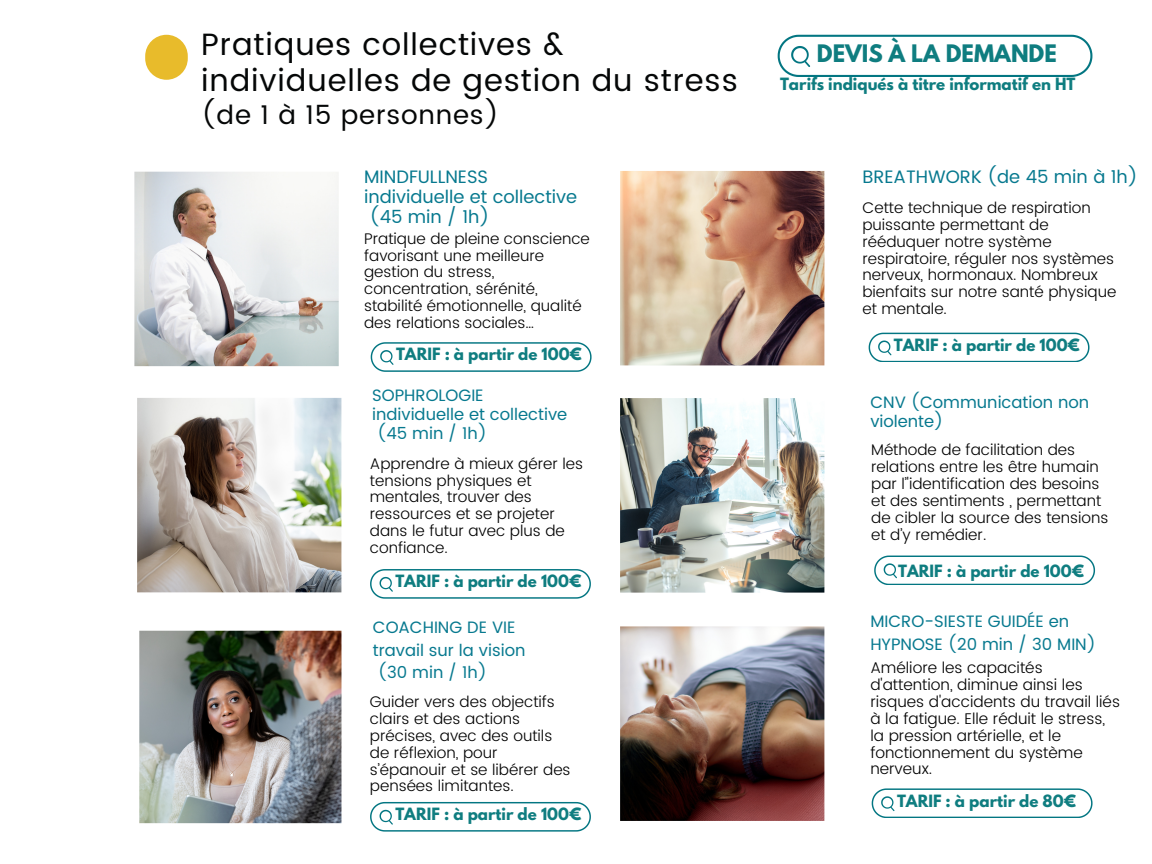
<style>
.page{position:relative;width:1152px;height:864px;background:#fff}
.page>*{position:absolute;margin:0;border:0;box-sizing:border-box;transform-origin:0 0}
.t1{font:30.75px/36px "Poppins";letter-spacing:.03em;color:#050707}
.t2{font:26.25px "Poppins";letter-spacing:.03em;color:#050707}
.t3{font:700 21.3px "League Spartan";color:#0f7d80}
.t4{font:18px "Poppins";color:#07798f}
.t5{font:16.5px/22.5px "Poppins";color:#07798f}
.t6{font:300 15.45px/16.8px "Poppins";color:#000}
.t7{font:700 15px "League Spartan";color:#0f7d80}
</style>
<div class="page">
<img style="left:137px;top:398px;width:205px;height:195px">
<svg style="left:134px;top:171px;width:205px;height:196px"></svg>
<img style="left:620px;top:626px;width:205px;height:195px">
<img style="left:620px;top:398px;width:205px;height:195px">
<svg style="left:620px;top:170px;width:205px;height:196px;background:#bf9e86"></svg>
<div style="left:145px;top:35px;width:43px;height:45px;background:#e8bb2b;border-radius:21px"></div>
<img style="left:139px;top:630px;width:203px;height:194px">
<svg style="left:869px;top:333px;width:221px;height:29px"></svg>
<svg style="left:874px;top:556px;width:221px;height:29px"></svg>
<svg style="left:778px;top:35px;width:314px;height:42px"></svg>
<svg style="left:371px;top:342px;width:221px;height:29px"></svg>
<svg style="left:370px;top:569px;width:221px;height:29px"></svg>
<svg style="left:370px;top:802px;width:221px;height:29px"></svg>
<svg style="left:872px;top:788px;width:221px;height:30px"></svg>
<p class="t1" style="left:201px;top:26px;width:538px">Pratiques collectives &amp; individuelles de gestion du stress</p>
<p class="t2" style="left:201px;top:99px;width:300px">(de 1 à 15 personnes)</p>
<p class="t4" style="left:364px;top:166px;width:126px">MINDFULLNESS</p>
<p class="t4" style="left:364px;top:186px;width:214px">individuelle et collective</p>
<p class="t4" style="left:370px;top:206px;width:122px">(45 min / 1h)</p>
<p class="t6" style="left:364px;top:230px;width:227px">Pratique de pleine conscience favorisant une meilleure gestion du stress, concentration, sérénité, stabilité émotionnelle, qualité des relations sociales…</p>
<p class="t7" style="left:396px;top:347px;width:188px">TARIF : à partir de 100€</p>
<p class="t5" style="left:372px;top:384px;width:113px">SOPHROLOGIE</p>
<p class="t5" style="left:372px;top:403px;width:197px">individuelle et collective</p>
<p class="t5" style="left:377px;top:422px;width:111px">(45 min / 1h)</p>
<p class="t6" style="left:370px;top:455px;width:215px">Apprendre à mieux gérer les tensions physiques et mentales, trouver des ressources et se projeter dans le futur avec plus de confiance.</p>
<p class="t7" style="left:395px;top:574px;width:188px">TARIF : à partir de 100€</p>
<p class="t5" style="left:373px;top:617px;width:144px">COACHING DE VIE</p>
<p class="t5" style="left:373px;top:639px;width:154px">travail sur la vision</p>
<p class="t5" style="left:378px;top:662px;width:111px">(30 min / 1h)</p>
<p class="t6" style="left:370px;top:693px;width:202px">Guider vers des objectifs clairs et des actions précises, avec des outils de réflexion, pour s’épanouir et se libérer des pensées limitantes.</p>
<p class="t7" style="left:395px;top:807px;width:188px">TARIF : à partir de 100€</p>
<p class="t3" style="left:817px;top:42px;width:241px">DEVIS À LA DEMANDE</p>
<p class="t7" style="left:780px;top:76px;width:297px">Tarifs indiqués à titre informatif en HT</p>
<p class="t4" style="left:862px;top:166px;width:277px">BREATHWORK (de 45 min à 1h)</p>
<p class="t6" style="left:862px;top:199px;width:255px">Cette technique de respiration puissante permettant de rééduquer notre système respiratoire, réguler nos systèmes nerveux, hormonaux. Nombreux bienfaits sur notre santé physique et mentale.</p>
<p class="t7" style="left:894px;top:337px;width:188px">TARIF : à partir de 100€</p>
<p class="t5" style="left:870px;top:391px;width:220px">CNV (Communication non</p>
<p class="t5" style="left:870px;top:410px;width:75px">violente)</p>
<p class="t6" style="left:871px;top:442px;width:239px">Méthode de facilitation des relations entre les être humain par l’'identification des besoins et des sentiments , permettant de cibler la source des tensions et d’y remédier.</p>
<p class="t7" style="left:898px;top:563px;width:188px">TARIF : à partir de 100€</p>
<p class="t5" style="left:870px;top:610px;width:227px">MICRO-SIESTE GUIDÉE en<br>HYPNOSE (20 min / 30 MIN)</p>
<p class="t6" style="left:870px;top:659px;width:251px">Améliore les capacités d'attention, diminue ainsi les risques d'accidents du travail liés à la fatigue. Elle réduit le stress, la pression artérielle, et le fonctionnement du système nerveux.</p>
<p class="t7" style="left:897px;top:793px;width:181px">TARIF : à partir de 80€</p>
</div>
